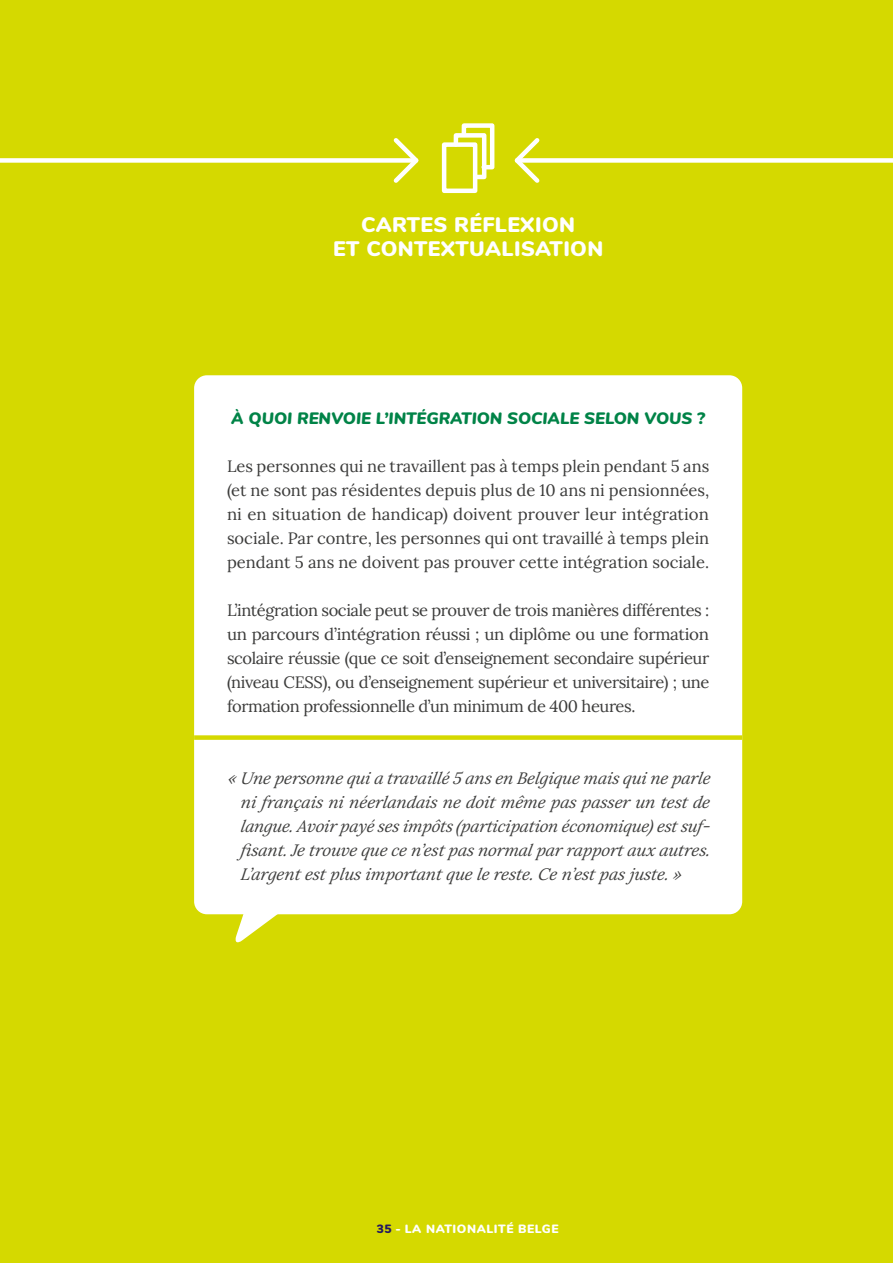
<style>
.page{position:relative;width:893px;height:1263px;background:#d5d900}
.page>*{position:absolute;margin:0;border:0;box-sizing:border-box;transform-origin:0 0}
.t1{font:900 21px/24px "Nunito";letter-spacing:.02em;color:#fff;text-align:center}
.t2{font:16.5px/24px "Lora";letter-spacing:-.015em;color:#3c3c3b;text-align:justify}
.t3{font:italic 16.5px/24px "Lora";color:#3c3c3b;text-align:justify}
.t4{font:italic 900 16.5px "Nunito";color:#008347}
.t5{font:900 12px "Nunito";letter-spacing:.05em;color:#fff}
.s1{color:#251a60}
</style>
<div class="page">
<div style="left:194px;top:375px;width:548px;height:539px;background:#fff;border-radius:13px"></div>
<svg style="left:393px;top:138px;width:26px;height:45px"></svg>
<svg style="left:514px;top:138px;width:26px;height:45px"></svg>
<div style="left:0;top:158px;width:416px;height:5px;background:#fff"></div>
<div style="left:517px;top:158px;width:376px;height:5px;background:#fff"></div>
<div style="left:194px;top:735px;width:548px;height:5px;background:#d5d900"></div>
<svg style="left:453px;top:123px;width:42px;height:58px"></svg>
<div style="left:442px;top:142px;width:35px;height:51px;border:4px solid #fff"></div>
<svg style="left:234px;top:914px;width:53px;height:29px"></svg>
<p class="t1" style="left:333px;top:211px;width:272px">CARTES RÉFLEXION<br>ET CONTEXTUALISATION</p>
<p class="t4" style="left:231px;top:406px;width:475px">À QUOI RENVOIE L’INTÉGRATION SOCIALE SELON VOUS ?</p>
<p class="t2" style="left:227px;top:453px;width:484px">Les personnes qui ne travaillent pas à temps plein pendant 5 ans (et ne sont pas résidentes depuis plus de 10 ans ni pensionnées, ni en situation de handicap) doivent prouver leur intégration sociale. Par contre, les personnes qui ont travaillé à temps plein pendant 5 ans ne doivent pas prouver cette intégration sociale.</p>
<p class="t2" style="left:227px;top:597px;width:484px">L’intégration sociale peut se prouver de trois manières différentes : un parcours d’intégration réussi ; un diplôme ou une formation scolaire réussie (que ce soit d’enseignement secondaire supérieur (niveau CESS), ou d’enseignement supérieur et universitaire) ; une formation professionnelle d’un minimum de 400 heures.</p>
<p class="t3" style="left:240px;top:766px;width:477px;text-indent:-13px">«Unepersonnequiatravaillé5ansenBelgiquemaisquineparle nifrançaisninéerlandaisnedoitmêmepaspasseruntestde langue.Avoirpay ésesimpôts(participationéconomique) estsuf&shy;fisant.Jetrouvequecen’estpasnormalparrapportauxautres.<br>L’argentestplusimportantquelereste.Cen’estpasjuste.»</p>
<p class="t5" style="left:377px;top:1219px;width:183px"><span class="s1">35</span> - LA NATIONALITÉ BELGE</p>
</div>
